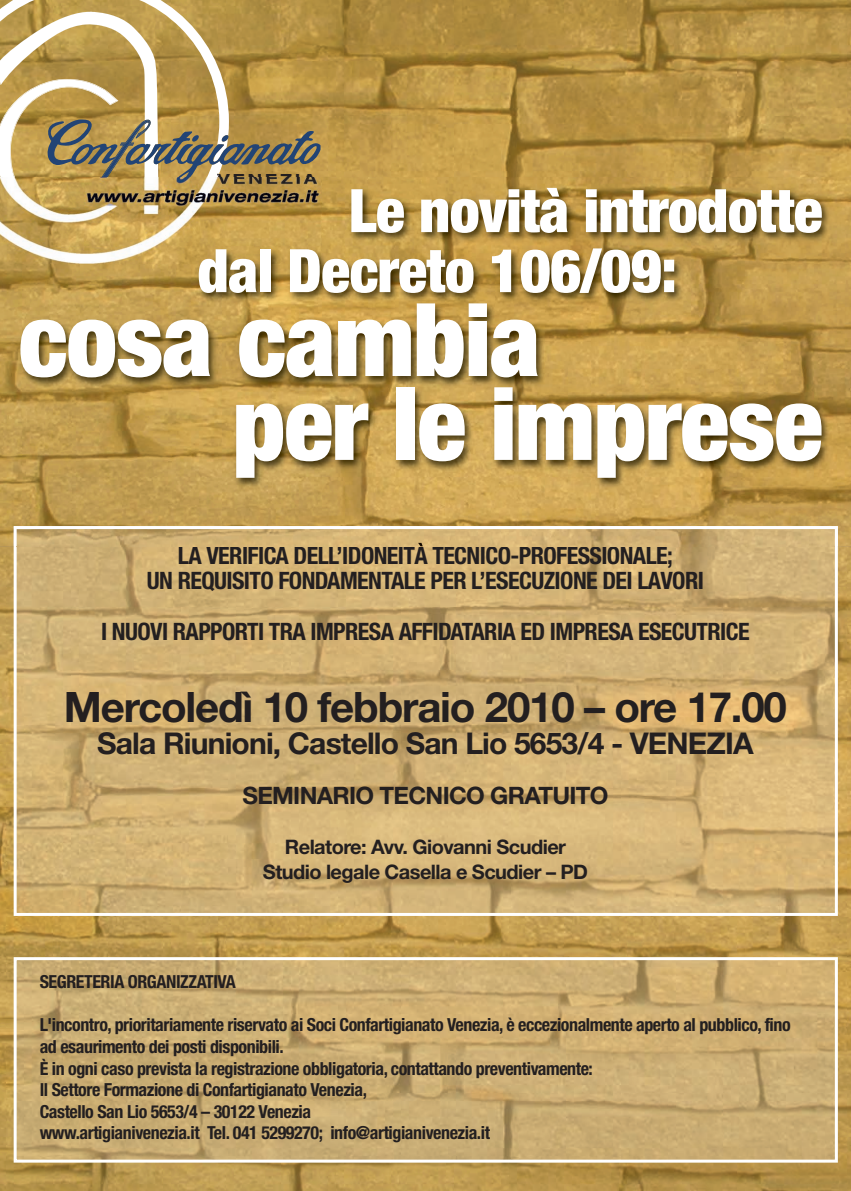
<style>
.page{position:relative;width:851px;height:1191px;background:#fff}
.page>*{position:absolute;margin:0;border:0;box-sizing:border-box;transform-origin:0 0}
.t1{font:900 condensed 101.7px/83.9px "Helvetica Neue";letter-spacing:-.01em;color:#fff}
.t2{font:900 condensed 60px/60px "Helvetica Neue";letter-spacing:-.01em;color:#fff}
.t3{font:700 42px "Helvetica Neue";letter-spacing:-.03em;color:#231f20}
.t4{font:700 30px "Helvetica Neue";letter-spacing:-.03em;color:#231f20}
.t5{font:700 condensed 24px/25px "Helvetica Neue";letter-spacing:-.025em;color:#231f20;text-align:center}
.t6{font:700 24px "Helvetica Neue";letter-spacing:-.03em;color:#231f20}
.t7{font:700 20px/25px "Helvetica Neue";letter-spacing:-.03em;color:#231f20;text-align:center}
.t8{font:700 condensed 18px/21.6px "Helvetica Neue";letter-spacing:-.025em;color:#231f20}
.t9{font:700 expanded 15.4px "Helvetica Neue";letter-spacing:.2em;color:#231f20}
</style>
<div class="page">
<img style="left:0;top:546px;width:850px;height:645px">
<img style="left:0;top:0;width:850px;height:546px">
<svg style="left:0;top:0;width:229px;height:12px;background:#c5a967"></svg>
<svg style="left:0;top:12px;width:320px;height:165px;background:#b59c63"></svg>
<img style="left:18px;top:546px;width:815px;height:366px">
<img style="left:18px;top:961px;width:815px;height:197px">
<div style="left:14px;top:957px;width:823px;height:205px;border:3px solid #fff"></div>
<img style="left:0;top:177px;width:321px;height:87px">
<img style="left:14px;top:526px;width:823px;height:20px">
<svg style="left:417px;top:543px;width:6px;height:3px"></svg>
<p class="t9" style="left:217px;top:174px;width:100px">VENEZIA</p>
<p class="t2" style="left:197px;top:186px;width:626px;text-indent:151px">Le novità introdotte dal Decreto 106/09:</p>
<p class="t1" style="left:232px;top:307px;width:592px;text-indent:-214px">cosa cambia<br>per le imprese</p>
<p class="t5" style="left:147px;top:545px;width:558px">LA VERIFICA DELL’IDONEITÀ TECNICO-PROFESSIONALE;<br>UN REQUISITO FONDAMENTALE PER L’ESECUZIONE DEI LAVORI</p>
<p class="t5" style="left:101px;top:620px;width:650px">I NUOVI RAPPORTI TRA IMPRESA AFFIDATARIA ED IMPRESA ESECUTRICE</p>
<p class="t3" style="left:64px;top:691px;width:724px">Mercoledì 10 febbraio 2010 – ore 17.00</p>
<p class="t4" style="left:97px;top:732px;width:657px">Sala Riunioni, Castello San Lio 5653/4 - VENEZIA</p>
<p class="t6" style="left:242px;top:786px;width:367px">SEMINARIO TECNICO GRATUITO</p>
<p class="t7" style="left:263px;top:835px;width:326px">Relatore: Avv. Giovanni Scudier<br>Studio legale Casella e Scudier – PD</p>
<p class="t8" style="left:40px;top:972px;width:198px">SEGRETERIA ORGANIZZATIVA</p>
<p class="t8" style="left:40px;top:1015px;width:752px">L'incontro, prioritariamente riservato ai Soci Confartigianato Venezia, è eccezionalmente aperto al pubblico, fino ad esaurimento dei posti disponibili.<br>È in ogni caso prevista la registrazione obbligatoria, contattando preventivamente:<br>Il Settore Formazione di Confartigianato Venezia,<br>Castello San Lio 5653/4 – 30122 Venezia<br>www.artigianivenezia.it Tel. 041 5299270; info@artigianivenezia.it</p>
</div>
